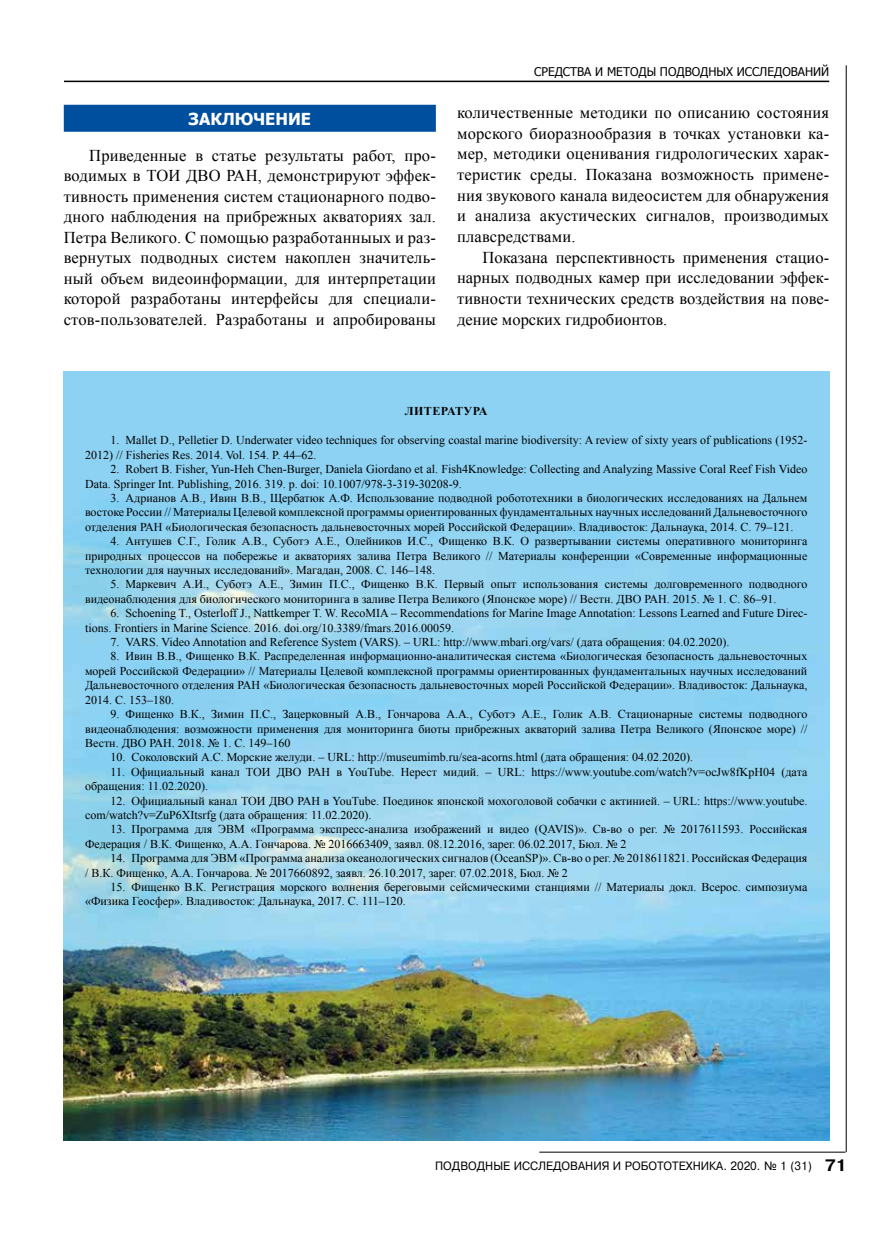
<style>
.page{position:relative;width:893px;height:1234px;background:#fff}
.page>*{position:absolute;margin:0;border:0;box-sizing:border-box;transform-origin:0 0}
.t1{font:16.5px/20.7px "Times New Roman";letter-spacing:.01em;color:#000;text-align:justify}
.t2{font:700 16.5px "Tahoma";color:#fff}
.t3{font:12px/14.4px "Times New Roman";color:#000}
.t4{font:12px "Pragmatica CTT";color:#000;scale:.95 1}
.t5{font:12px "Tahoma";color:#000}
.t6{font:700 12px "Times New Roman";letter-spacing:.035em;color:#000}
.s1{font-weight:700;font-size:16.5px}
</style>
<div class="page">
<hr style="left:846px;top:65px;width:1px;height:1086px;background:#000">
<hr style="left:539px;top:1151px;width:306px;height:1px;background:#000">
<hr style="left:64px;top:81px;width:765px;height:1px;background:#000">
<img style="left:64px;top:371px;width:765px;height:769px">
<div style="left:64px;top:105px;width:372px;height:27px;background:#004f9f"></div>
<h1 class="t2" style="left:189px;top:107px;width:124px">ЗАКЛЮЧЕНИE</h1>
<p class="t1" style="left:64px;top:144px;width:374px;text-indent:26px">Приведенные в статье результаты работ, про&shy;водимых в ТОИ ДВО РАН, демонстрируют эффек&shy;тивность применения систем стационарного подво&shy;дного наблюдения на прибрежных акваториях зал.<br>Петра Великого. С помощью разработанныых и раз&shy;вернутых подводных систем накоплен значитель&shy;ный объем видеоинформации, для интерпретации которой разработаны интерфейсы для специали&shy;стов-пользователей. Разработаны и апробированы</p>
<p class="t5" style="left:534px;top:64px;width:297px">СРЕДСТВА И МЕТОДЫ ПОДВОДНЫХ ИССЛЕДОВАНИЙ</p>
<p class="t1" style="left:457px;top:101px;width:374px">количественные методики по описанию состояния морского биоразнообразия в точках установки ка&shy;мер, методики оценивания гидрологических харак&shy;теристик среды. Показана возможность примене&shy;ния звукового канала видеосистем для обнаружения и анализа акустических сигналов, производимых плавсредствами.</p>
<h1 class="t1" style="left:457px;top:246px;width:374px;text-indent:26px">Показана перспективность применения стацио&shy;нарных подводных камер при исследовании эффек&shy;тивности технических средств воздействия на пове&shy;дение морских гидробионтов.</h1>
<p class="t6" style="left:405px;top:403px;width:84px">ЛИТЕРАТУРА</p>
<p class="t3" style="left:85px;top:432px;width:724px;text-indent:26px">1. Mallet D., Pelletier D. Underwater video techniques for observing coastal marine biodiversity: A review of sixty years of publications (1952-<br>2012) // Fisheries Res. 2014. Vol. 154. P. 44–62.</p>
<p class="t3" style="left:85px;top:461px;width:724px;text-indent:26px">2. Robert B. Fisher, Yun-Heh Chen-Burger, Daniela Giordano et al. Fish4Knowledge: Collecting and Analyzing Massive Coral Reef Fish Video<br>Data. Springer Int. Publishing, 2016. 319. р. doi: 10.1007/978-3-319-30208-9.</p>
<p class="t3" style="left:85px;top:490px;width:724px;text-align:justify;text-indent:26px">3. Адрианов А.В., Ивин В.В., Щербатюк А.Ф. Использование подводной робототехники в биологических исследованиях на Дальнем востоке России // Материалы Целевой комплексной программы ориентированных фундаментальных научных исследований Дальневосточного отделения РАН «Биологическая безопасность дальневосточных морей Российской Федерации». Владивосток: Дальнаука, 2014. С. 79–121.</p>
<p class="t3" style="left:85px;top:533px;width:724px;text-align:justify;text-indent:26px">4. Антушев С.Г., Голик А.В., Суботэ А.Е., Олейников И.С., Фищенко В.К. О развертывании системы оперативного мониторинга природных процессов на побережье и акваториях залива Петра Великого // Материалы конференции «Современные информационные технологии для научных исследований». Магадан, 2008. С. 146–148.</p>
<p class="t3" style="left:85px;top:576px;width:724px;text-indent:26px">5. Маркевич А.И., Суботэ А.Е., Зимин П.С., Фищенко В.К. Первый опыт использования системы долговременного подводного видеонаблюдения для биологического мониторинга в заливе Петра Великого (Японское море) // Вестн. ДВО РАН. 2015. № 1. С. 86–91.</p>
<p class="t3" style="left:85px;top:605px;width:724px;text-indent:26px">6. Schoening T., Osterloff J., Nattkemper T. W. RecoMIA – Recommendations for Marine Image Annotation: Lessons Learned and Future Direc&shy;tions. Frontiers in Marine Science. 2016. doi.org/10.3389/fmars.2016.00059.</p>
<p class="t3" style="left:111px;top:634px;width:620px">7. VARS. Video Annotation and Reference System (VARS). – URL: http://www.mbari.org/vars/ (дата обращения: 04.02.2020).</p>
<p class="t3" style="left:85px;top:648px;width:724px;text-align:justify;text-indent:26px">8. Ивин В.В., Фищенко В.К. Распределенная информационно-аналитическая система «Биологическая безопасность дальневосточных морей Российской Федерации» // Материалы Целевой комплексной программы ориентированных фундаментальных научных исследований Дальневосточного отделения РАН «Биологическая безопасность дальневосточных морей Российской Федерации». Владивосток: Дальнаука, 2014. С. 153–180.</p>
<p class="t3" style="left:85px;top:706px;width:724px;text-align:justify;text-indent:26px">9. Фищенко В.К., Зимин П.С., Зацерковный А.В., Гончарова А.А., Суботэ А.Е., Голик А.В. Стационарные системы подводного видеонаблюдения: возможности применения для мониторинга биоты прибрежных акваторий залива Петра Великого (Японское море) // Вестн. ДВО РАН. 2018. № 1. С. 149–160</p>
<p class="t3" style="left:111px;top:749px;width:584px">10. Соколовский А.С. Морские желуди. – URL: http://museumimb.ru/sea-acorns.html (дата обращения: 04.02.2020).</p>
<p class="t3" style="left:85px;top:764px;width:724px;text-indent:26px">11. Официальный канал ТОИ ДВО РАН в YouTube. Нерест мидий. – URL: https://www.youtube.com/watch?v=ocJw8fKpH04 (дата обращения: 11.02.2020).</p>
<p class="t3" style="left:85px;top:792px;width:724px;text-indent:26px">12. Официальный канал ТОИ ДВО РАН в YouTube. Поединок японской мохоголовой собачки с актинией. – URL: https://www.youtube. com/watch?v=ZuP6XItsrfg (дата обращения: 11.02.2020).</p>
<p class="t3" style="left:85px;top:821px;width:724px;text-indent:26px">13. Программа для ЭВМ «Программа экспресс-анализа изображений и видео (QAVIS)». Св-во о рег. № 2017611593. Российская<br>Федерация / В.К. Фищенко, А.А. Гончарова. № 2016663409, заявл. 08.12.2016, зарег. 06.02.2017, Бюл. № 2</p>
<p class="t3" style="left:85px;top:850px;width:724px;text-indent:26px">14. Программа для ЭВМ «Программа анализа океанологических сигналов (OceanSP)». Св-во о рег. № 2018611821. Российская Федерация / В.К. Фищенко, А.А. Гончарова. № 2017660892, заявл. 26.10.2017, зарег. 07.02.2018, Бюл. № 2</p>
<p class="t3" style="left:85px;top:879px;width:724px;text-indent:26px">15. Фищенко В.К. Регистрация морского волнения береговыми сейсмическими станциями // Материалы докл. Всерос. симпозиума «Физика Геосфер». Владивосток: Дальнаука, 2017. С. 111–120.</p>
<p class="t4" style="left:435px;top:1158px;width:435px">ПОДВОДНЫЕ ИССЛЕДОВАНИЯ И РОБОТОТЕХНИКА. 2020. ¹ 1 (31) <span class="s1">71</span></p>
</div>
